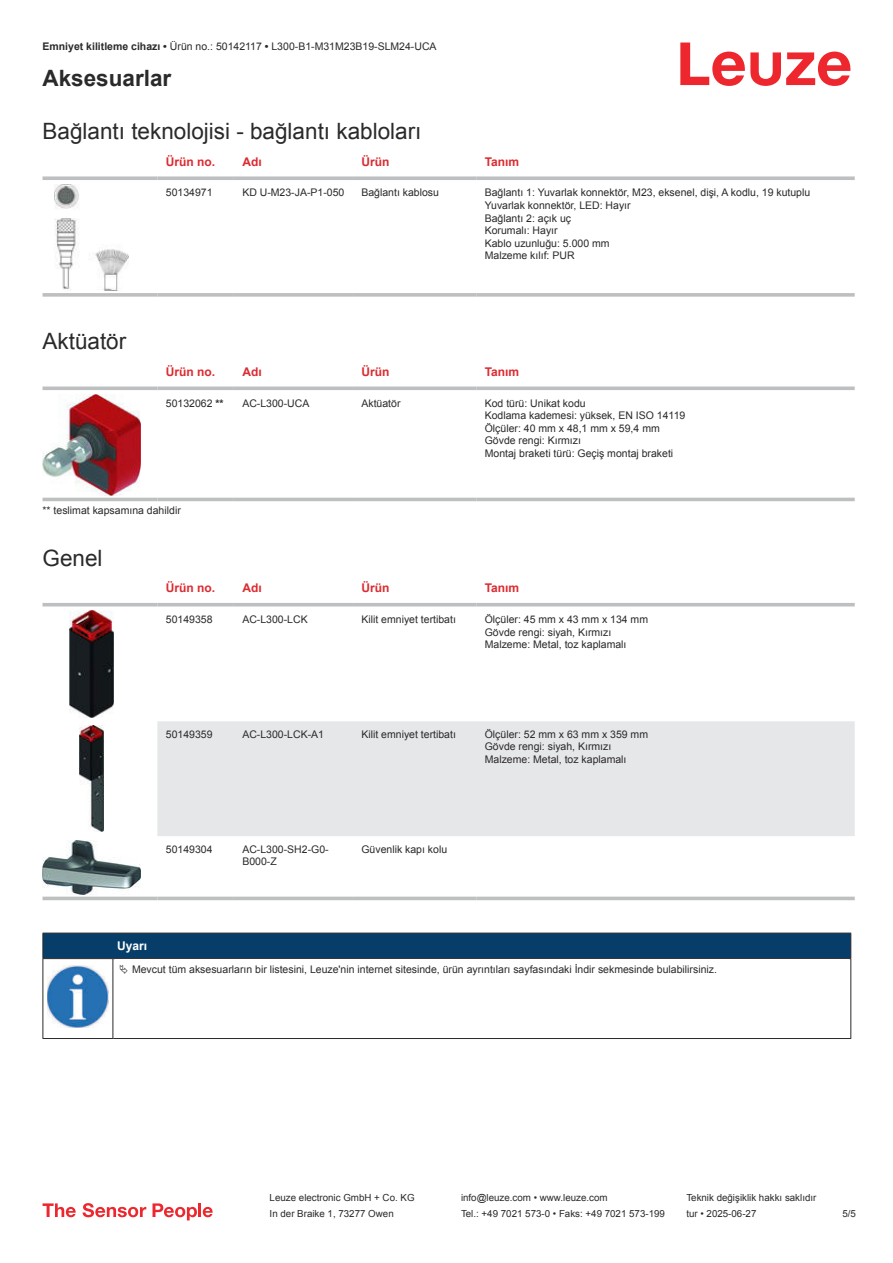
<style>
.page{position:relative;width:893px;height:1263px;background:#fff}
.page>*{position:absolute;margin:0;border:0;box-sizing:border-box;transform-origin:0 0}
.t1{font:22.5px "Arial";color:#2b292a}
.t2{font:700 22.5px "Arial";color:#2b292a}
.t3{font:700 12px "Arial";color:#db2a30}
.t4{font:700 12px "Arial";color:#fff}
.t5{font:10.5px/12.6px "Arial";color:#2b292a}
.t6{font:9.75px "Arial";color:#2b292a}
.s1{font-weight:700}
</style>
<div class="page">
<svg style="left:680px;top:43px;width:170px;height:43px"></svg>
<svg style="left:43px;top:176px;width:114px;height:4px"></svg>
<svg style="left:157px;top:176px;width:77px;height:4px"></svg>
<svg style="left:234px;top:176px;width:119px;height:4px"></svg>
<svg style="left:353px;top:176px;width:123px;height:4px"></svg>
<svg style="left:476px;top:176px;width:379px;height:4px;background:#c4c6c8"></svg>
<svg style="left:43px;top:293px;width:114px;height:4px"></svg>
<svg style="left:157px;top:293px;width:77px;height:4px"></svg>
<svg style="left:234px;top:293px;width:119px;height:4px"></svg>
<svg style="left:353px;top:293px;width:123px;height:4px"></svg>
<svg style="left:476px;top:293px;width:379px;height:4px;background:#c3c5c7"></svg>
<img style="left:54px;top:184px;width:75px;height:107px">
<svg style="left:43px;top:421px;width:812px;height:81px"></svg>
<svg style="left:43px;top:386px;width:114px;height:4px"></svg>
<svg style="left:157px;top:386px;width:77px;height:4px"></svg>
<svg style="left:234px;top:386px;width:119px;height:4px"></svg>
<svg style="left:353px;top:386px;width:123px;height:4px"></svg>
<svg style="left:476px;top:386px;width:379px;height:4px;background:#c5c7c9"></svg>
<hr style="left:43px;top:498px;width:114px;height:3px;background:#bdbfc1">
<hr style="left:157px;top:498px;width:77px;height:3px;background:#bdbfc1">
<hr style="left:234px;top:498px;width:119px;height:3px;background:#bdbfc1">
<hr style="left:353px;top:498px;width:123px;height:3px;background:#bdbfc1">
<hr style="left:476px;top:498px;width:379px;height:3px;background:#bdbfc1">
<img style="left:43px;top:394px;width:97px;height:101px">
<svg style="left:43px;top:606px;width:812px;height:295px"></svg>
<div style="left:157px;top:721px;width:698px;height:115px;background:#e6e7e9"></div>
<hr style="left:43px;top:603px;width:114px;height:3px;background:#bdbfc1">
<hr style="left:157px;top:603px;width:77px;height:3px;background:#bdbfc1">
<hr style="left:234px;top:603px;width:119px;height:3px;background:#bdbfc1">
<hr style="left:353px;top:603px;width:123px;height:3px;background:#bdbfc1">
<hr style="left:476px;top:603px;width:379px;height:3px;background:#bdbfc1">
<hr style="left:43px;top:897px;width:114px;height:3px;background:#bdbfc1">
<hr style="left:157px;top:897px;width:77px;height:3px;background:#bdbfc1">
<hr style="left:234px;top:897px;width:119px;height:3px;background:#bdbfc1">
<hr style="left:353px;top:897px;width:123px;height:3px;background:#bdbfc1">
<hr style="left:476px;top:897px;width:379px;height:3px;background:#bdbfc1">
<img style="left:69px;top:611px;width:45px;height:106px">
<img style="left:79px;top:725px;width:25px;height:107px">
<img style="left:43px;top:840px;width:97px;height:54px">
<hr style="left:43px;top:958px;width:70px;height:1px;background:#2b292a">
<div style="left:43px;top:933px;width:808px;height:25px;background:#063d69"></div>
<hr style="left:113px;top:958px;width:738px;height:1px;background:#2b292a">
<hr style="left:43px;top:959px;width:1px;height:75px;background:#2b292a">
<hr style="left:113px;top:959px;width:1px;height:75px;background:#2b292a">
<hr style="left:850px;top:959px;width:1px;height:75px;background:#2b292a">
<hr style="left:43px;top:1038px;width:70px;height:1px;background:#2b292a">
<hr style="left:113px;top:1038px;width:738px;height:1px;background:#2b292a">
<img style="left:47px;top:965px;width:61px;height:63px">
<svg style="left:43px;top:1203px;width:33px;height:14px"></svg>
<svg style="left:83px;top:1203px;width:63px;height:14px"></svg>
<svg style="left:153px;top:1203px;width:44px;height:17px"></svg>
<hr style="left:198px;top:1203px;width:3px;height:14px;background:#ed272d">
<svg style="left:203px;top:1207px;width:10px;height:10px"></svg>
<p class="t5" style="left:43px;top:41px;width:396px"><span class="s1">Emniyet kilitleme cihazı •</span> Ürün no.: 50142117 <span class="s1">•</span> L300-B1-M31M23B19-SLM24-UCA</p>
<h1 class="t2" style="left:43px;top:63px;width:130px">Aksesuarlar</h1>
<h1 class="t1" style="left:43px;top:116px;width:380px">Bağlantı teknolojisi - bağlantı kabloları</h1>
<p class="t3" style="left:166px;top:153px;width:51px">Ürün no.</p>
<p class="t3" style="left:242px;top:153px;width:21px">Adı</p>
<p class="t3" style="left:361px;top:157px;width:29px">Ürün</p>
<p class="t3" style="left:485px;top:153px;width:36px">Tanım</p>
<p class="t5" style="left:166px;top:187px;width:48px">50134971</p>
<p class="t5" style="left:242px;top:186px;width:104px">KD U-M23-JA-P1- 050</p>
<p class="t5" style="left:361px;top:186px;width:79px">Bağlantı kablosu</p>
<p class="t5" style="left:485px;top:186px;width:327px">Bağlantı 1: Yuvarlak konnektör, M23, eksenel, dişi, A kodlu, 19 kutuplu<br>Yuvarlak konnektör, LED: Hayır<br>Bağlantı 2: açık uç<br>Korumalı: Hayır<br>Kablo uzunluğu: 5.000 mm<br>Malzeme kılıf: PUR</p>
<h1 class="t1" style="left:43px;top:326px;width:85px">Aktüatör</h1>
<p class="t3" style="left:166px;top:363px;width:51px">Ürün no.</p>
<p class="t3" style="left:242px;top:363px;width:21px">Adı</p>
<p class="t3" style="left:361px;top:367px;width:29px">Ürün</p>
<p class="t3" style="left:485px;top:363px;width:36px">Tanım</p>
<p class="t5" style="left:166px;top:396px;width:59px">50132062 <span class="s1">**</span></p>
<p class="t5" style="left:242px;top:397px;width:69px">AC-L300-UCA</p>
<p class="t5" style="left:361px;top:396px;width:41px">Aktüatör</p>
<p class="t5" style="left:485px;top:396px;width:202px">Kod türü: Unikat kodu<br>Kodlama kademesi: yüksek, EN ISO 14119<br>Ölçüler: 40 mm x 48,1 mm x 59,4 mm<br>Gövde rengi: Kırmızı<br>Montaj braketi türü: Geçiş montaj braketi</p>
<p class="t5" style="left:43px;top:503px;width:140px">** teslimat kapsamına dahildir</p>
<h1 class="t1" style="left:43px;top:542px;width:62px">Genel</h1>
<p class="t3" style="left:166px;top:579px;width:51px">Ürün no.</p>
<p class="t3" style="left:242px;top:579px;width:21px">Adı</p>
<p class="t3" style="left:361px;top:583px;width:29px">Ürün</p>
<p class="t3" style="left:485px;top:579px;width:36px">Tanım</p>
<p class="t5" style="left:166px;top:613px;width:48px">50149358</p>
<p class="t5" style="left:242px;top:613px;width:67px">AC-L300-LCK</p>
<p class="t5" style="left:361px;top:613px;width:96px">Kilit emniyet tertibatı</p>
<p class="t5" style="left:485px;top:613px;width:165px">Ölçüler: 45 mm x 43 mm x 134 mm<br>Gövde rengi: siyah, Kırmızı<br>Malzeme: Metal, toz kaplamalı</p>
<p class="t5" style="left:166px;top:728px;width:48px">50149359</p>
<p class="t5" style="left:242px;top:728px;width:83px">AC-L300-LCK-A1</p>
<p class="t5" style="left:361px;top:728px;width:96px">Kilit emniyet tertibatı</p>
<p class="t5" style="left:485px;top:728px;width:165px">Ölçüler: 52 mm x 63 mm x 359 mm<br>Gövde rengi: siyah, Kırmızı<br>Malzeme: Metal, toz kaplamalı</p>
<p class="t5" style="left:166px;top:843px;width:48px">50149304</p>
<p class="t5" style="left:242px;top:842px;width:88px">AC-L300-SH2-G0-<br>B000-Z</p>
<p class="t5" style="left:361px;top:842px;width:87px">Güvenlik kapı kolu</p>
<p class="t4" style="left:117px;top:937px;width:32px">Uyarı</p>
<p class="t5" style="left:132px;top:963px;width:586px">Mevcut tüm aksesuarların bir listesini, Leuze'nin internet sitesinde, ürün ayrıntıları sayfasındaki İndir sekmesinde bulabilirsiniz.</p>
<p class="t6" style="left:270px;top:1191px;width:146px">Leuze electronic GmbH + Co. KG</p>
<p class="t6" style="left:461px;top:1191px;width:148px">info@leuze.com • www.leuze.com</p>
<p class="t6" style="left:686px;top:1191px;width:132px">Teknik değişiklik hakkı saklıdır</p>
<p class="t6" style="left:270px;top:1207px;width:126px">In der Braike 1, 73277 Owen</p>
<p class="t6" style="left:461px;top:1207px;width:205px">Tel.: +49 7021 573-0 • Faks: +49 7021 573-199</p>
<p class="t6" style="left:686px;top:1207px;width:72px">tur • 2025-06-27</p>
<p class="t6" style="left:842px;top:1210px;width:15px">5 /5</p>
</div>
